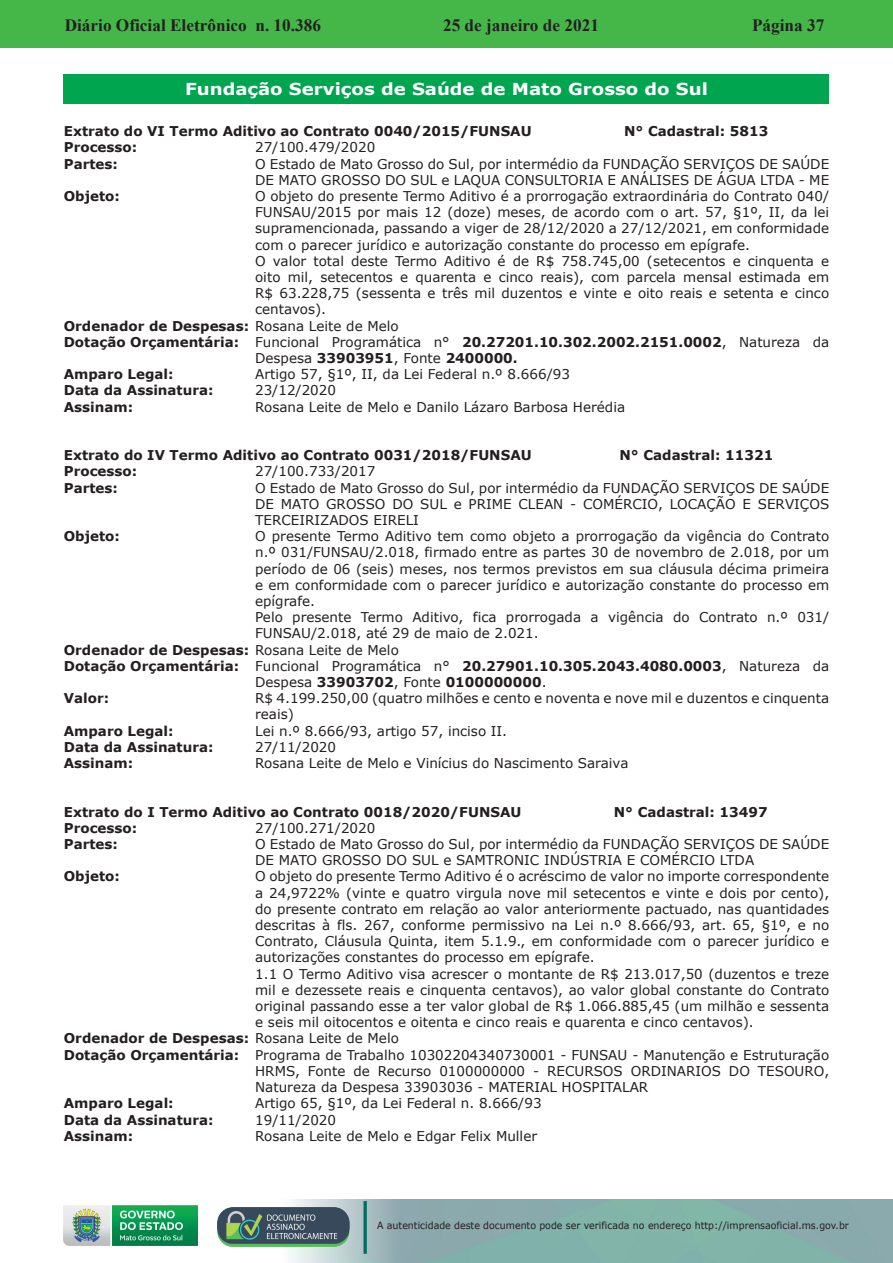
<style>
.page{position:relative;width:893px;height:1263px;background:#fff}
.page>*{position:absolute;margin:0;border:0;box-sizing:border-box;transform-origin:0 0}
.t1{font:700 17.25px "Times New Roman";color:#231f20}
.t2{font:700 16.5px "Verdana";color:#fff;scale:1.1 1}
.t3{font:13.5px/16.2px "Verdana";color:#231f20}
.t4{font:700 13.5px "Verdana";color:#231f20}
.t5{font:9.9px "Verdana";color:#231f20;scale:.95 1}
.s1{font-weight:400}
.s2{font-weight:700}
</style>
<div class="page">
<div style="left:0;top:0;width:893px;height:48px;background:#45b749"></div>
<img style="left:63px;top:1199px;width:830px;height:64px">
<img style="left:364px;top:1202px;width:2px;height:51px">
<img style="left:218px;top:1207px;width:132px;height:39px">
<img style="left:64px;top:1205px;width:134px;height:41px">
<div style="left:64px;top:74px;width:765px;height:30px;background:#00a54f"></div>
<p class="t1" style="left:65px;top:13px;width:258px">Diário Oficial Eletrônico n. 10.386</p>
<p class="t1" style="left:443px;top:13px;width:157px">25 de janeiro de 2021</p>
<p class="t1" style="left:752px;top:13px;width:74px">Página 37</p>
<p class="t2" style="left:185px;top:77px;width:477px">Fundação Serviços de Saúde de Mato Grosso do Sul</p>
<p class="t4" style="left:64px;top:122px;width:469px">Extrato do VI Termo Aditivo ao Contrato 0040/2015/FUNSAU</p>
<p class="t4" style="left:624px;top:122px;width:146px">N° Cadastral: 5813</p>
<p class="t4" style="left:64px;top:138px;width:75px">Processo:</p>
<p class="t3" style="left:255px;top:139px;width:122px">27/100.479/2020</p>
<p class="t4" style="left:64px;top:154px;width:56px">Partes:</p>
<p class="t3" style="left:255px;top:155px;width:576px">O Estado de Mato Grosso do Sul, por intermédio da FUNDAÇÃO SERVIÇOS DE SAÚDE<br>DE MATO GROSSO DO SUL e LAQUA CONSULTORIA E ANÁLISES DE ÁGUA LTDA - ME</p>
<p class="t4" style="left:64px;top:186px;width:58px">Objeto:</p>
<p class="t3" style="left:255px;top:188px;width:576px">O objeto do presente Termo Aditivo é a prorrogação extraordinária do Contrato 040/</p>
<p class="t3" style="left:255px;top:204px;width:576px">FUNSAU/2015 por mais 12 (doze) meses, de acordo com o art. 57, §1º, II, da lei</p>
<p class="t3" style="left:255px;top:220px;width:576px">supramencionada, passando a viger de 28/12/2020 a 27/12/2021, em conformidade</p>
<p class="t3" style="left:255px;top:236px;width:496px">com o parecer jurídico e autorização constante do processo em epígrafe.</p>
<p class="t3" style="left:255px;top:253px;width:576px">O valor total deste Termo Aditivo é de R$ 758.745,00 (setecentos e cinquenta e</p>
<p class="t3" style="left:255px;top:269px;width:576px">oito mil, setecentos e quarenta e cinco reais), com parcela mensal estimada em</p>
<p class="t3" style="left:255px;top:285px;width:576px">R$ 63.228,75 (sessenta e três mil duzentos e vinte e oito reais e setenta e cinco</p>
<p class="t3" style="left:255px;top:301px;width:73px">centavos).</p>
<p class="t4" style="left:64px;top:316px;width:337px">Ordenador de Despesas: <span class="s1">Rosana Leite de Melo</span></p>
<p class="t4" style="left:64px;top:332px;width:767px">Dotação Orçamentária: <span class="s1">Funcional Programática n°</span> 20.27201.10.302.2002.2151.0002<span class="s1">, Natureza da</span></p>
<p class="t4" style="left:255px;top:348px;width:264px"><span class="s1">Despesa</span> 33903951<span class="s1">, Fonte</span> 2400000.</p>
<p class="t4" style="left:64px;top:365px;width:111px">Amparo Legal:</p>
<p class="t3" style="left:255px;top:366px;width:316px">Artigo 57, §1º, II, da Lei Federal n.º 8.666/93</p>
<p class="t4" style="left:64px;top:381px;width:151px">Data da Assinatura:</p>
<p class="t3" style="left:255px;top:382px;width:82px">23/12/2020</p>
<p class="t4" style="left:64px;top:397px;width:71px">Assinam:</p>
<p class="t3" style="left:255px;top:398px;width:372px">Rosana Leite de Melo e Danilo Lázaro Barbosa Herédia</p>
<p class="t4" style="left:64px;top:446px;width:469px">Extrato do IV Termo Aditivo ao Contrato 0031/2018/FUNSAU</p>
<p class="t4" style="left:619px;top:446px;width:155px">N° Cadastral: 11321</p>
<p class="t4" style="left:64px;top:462px;width:75px">Processo:</p>
<p class="t3" style="left:255px;top:463px;width:122px">27/100.733/2017</p>
<p class="t4" style="left:64px;top:478px;width:56px">Partes:</p>
<p class="t3" style="left:255px;top:479px;width:576px;text-align:justify">O Estado de Mato Grosso do Sul, por intermédio da FUNDAÇÃO SERVIÇOS DE SAÚDE DE MATO GROSSO DO SUL e PRIME CLEAN - COMÉRCIO, LOCAÇÃO E SERVIÇOS TERCEIRIZADOS EIRELI</p>
<p class="t4" style="left:64px;top:527px;width:58px">Objeto:</p>
<p class="t3" style="left:255px;top:528px;width:576px">O presente Termo Aditivo tem como objeto a prorrogação da vigência do Contrato</p>
<p class="t3" style="left:255px;top:544px;width:576px">n.º 031/FUNSAU/2.018, firmado entre as partes 30 de novembro de 2.018, por um</p>
<p class="t3" style="left:255px;top:560px;width:576px">período de 06 (seis) meses, nos termos previstos em sua cláusula décima primeira</p>
<p class="t3" style="left:255px;top:577px;width:576px">e em conformidade com o parecer jurídico e autorização constante do processo em</p>
<p class="t3" style="left:255px;top:593px;width:61px">epígrafe.</p>
<p class="t3" style="left:255px;top:609px;width:576px">Pelo presente Termo Aditivo, fica prorrogada a vigência do Contrato n.º 031/</p>
<p class="t3" style="left:255px;top:625px;width:285px">FUNSAU/2.018, até 29 de maio de 2.021.</p>
<p class="t4" style="left:64px;top:640px;width:337px">Ordenador de Despesas: <span class="s1">Rosana Leite de Melo</span></p>
<p class="t4" style="left:64px;top:656px;width:767px">Dotação Orçamentária: <span class="s1">Funcional Programática n°</span> 20.27901.10.305.2043.4080.0003<span class="s1">, Natureza da</span></p>
<p class="t4" style="left:255px;top:672px;width:293px"><span class="s1">Despesa</span> 33903702<span class="s1">, Fonte</span> 0100000000<span class="s1">.</span></p>
<p class="t4" style="left:64px;top:689px;width:47px">Valor:</p>
<p class="t3" style="left:255px;top:690px;width:576px">R$ 4.199.250,00 (quatro milhões e cento e noventa e nove mil e duzentos e cinquenta reais)</p>
<p class="t4" style="left:64px;top:721px;width:111px">Amparo Legal:</p>
<p class="t3" style="left:255px;top:722px;width:254px">Lei n.º 8.666/93, artigo 57, inciso II.</p>
<p class="t4" style="left:64px;top:737px;width:151px">Data da Assinatura:</p>
<p class="t3" style="left:255px;top:739px;width:82px">27/11/2020</p>
<p class="t4" style="left:64px;top:753px;width:71px">Assinam:</p>
<p class="t3" style="left:255px;top:755px;width:375px">Rosana Leite de Melo e Vinícius do Nascimento Saraiva</p>
<p class="t4" style="left:64px;top:802px;width:459px">Extrato do I Termo Aditivo ao Contrato 0018/2020/FUNSAU</p>
<p class="t4" style="left:614px;top:802px;width:155px">N° Cadastral: 13497</p>
<p class="t4" style="left:64px;top:818px;width:75px">Processo:</p>
<p class="t3" style="left:255px;top:820px;width:122px">27/100.271/2020</p>
<p class="t4" style="left:64px;top:834px;width:56px">Partes:</p>
<p class="t3" style="left:255px;top:836px;width:576px">O Estado de Mato Grosso do Sul, por intermédio da FUNDAÇÃO SERVIÇOS DE SAÚDE<br>DE MATO GROSSO DO SUL e SAMTRONIC INDÚSTRIA E COMÉRCIO LTDA</p>
<p class="t4" style="left:64px;top:867px;width:58px">Objeto:</p>
<p class="t3" style="left:255px;top:868px;width:576px">O objeto do presente Termo Aditivo é o acréscimo de valor no importe correspondente</p>
<p class="t3" style="left:255px;top:884px;width:576px">a 24,9722% (vinte e quatro virgula nove mil setecentos e vinte e dois por cento),</p>
<p class="t3" style="left:255px;top:901px;width:576px">do presente contrato em relação ao valor anteriormente pactuado, nas quantidades</p>
<p class="t3" style="left:255px;top:917px;width:576px">descritas à fls. 267, conforme permissivo na Lei n.º 8.666/93, art. 65, §1º, e no</p>
<p class="t3" style="left:255px;top:933px;width:576px">Contrato, Cláusula Quinta, item 5.1.9., em conformidade com o parecer jurídico e</p>
<p class="t3" style="left:255px;top:949px;width:341px">autorizações constantes do processo em epígrafe.</p>
<p class="t3" style="left:255px;top:965px;width:576px">1.1 O Termo Aditivo visa acrescer o montante de R$ 213.017,50 (duzentos e treze</p>
<p class="t3" style="left:255px;top:982px;width:576px">mil e dezessete reais e cinquenta centavos), ao valor global constante do Contrato</p>
<p class="t3" style="left:255px;top:998px;width:576px">original passando esse a ter valor global de R$ 1.066.885,45 (um milhão e sessenta</p>
<p class="t3" style="left:255px;top:1014px;width:500px">e seis mil oitocentos e oitenta e cinco reais e quarenta e cinco centavos).</p>
<p class="t4" style="left:64px;top:1029px;width:337px">Ordenador de Despesas: <span class="s1">Rosana Leite de Melo</span></p>
<p class="t3" style="left:64px;top:1046px;width:767px"><span class="s2">Dotação Orçamentária:</span> Programa de Trabalho 10302204340730001 - FUNSAU - Manutenção e Estruturação</p>
<p class="t3" style="left:255px;top:1063px;width:576px">HRMS, Fonte de Recurso 0100000000 - RECURSOS ORDINARIOS DO TESOURO,</p>
<p class="t3" style="left:255px;top:1079px;width:395px">Natureza da Despesa 33903036 - MATERIAL HOSPITALAR</p>
<p class="t4" style="left:64px;top:1094px;width:111px">Amparo Legal:</p>
<p class="t3" style="left:255px;top:1095px;width:288px">Artigo 65, §1º, da Lei Federal n. 8.666/93</p>
<p class="t4" style="left:64px;top:1110px;width:151px">Data da Assinatura:</p>
<p class="t3" style="left:255px;top:1111px;width:82px">19/11/2020</p>
<p class="t4" style="left:64px;top:1126px;width:71px">Assinam:</p>
<p class="t3" style="left:255px;top:1127px;width:283px">Rosana Leite de Melo e Edgar Felix Muller</p>
<p class="t5" style="left:377px;top:1219px;width:498px">A autenticidade deste documento pode ser verificada no endereço http://imprensaoficial.ms.gov.br</p>
</div>
